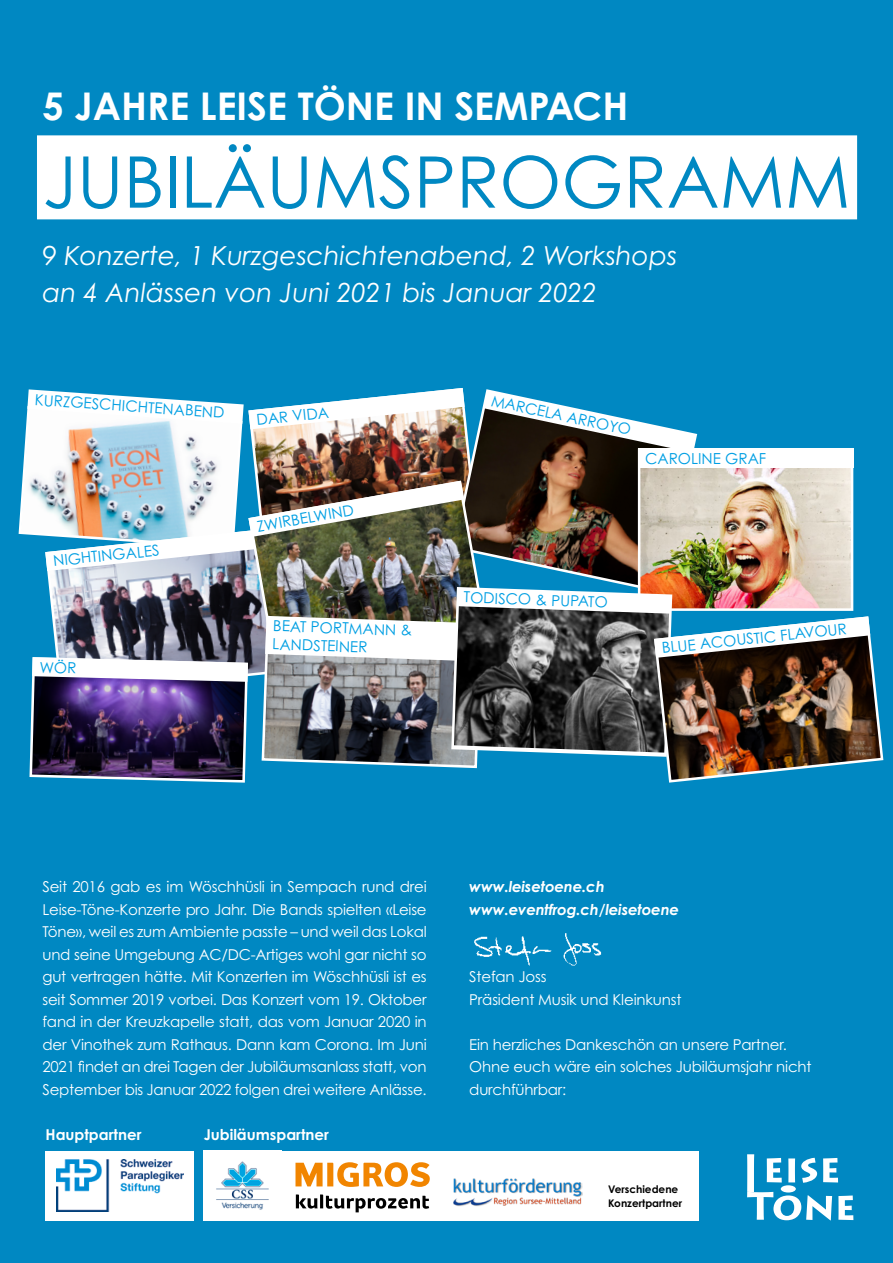
<style>
.page{position:relative;width:893px;height:1263px;background:#0088c2}
.page>*{position:absolute;margin:0;border:0;box-sizing:border-box;transform-origin:0 0}
.t1{font:71.25px "Century Gothic Pro";color:#0088c2}
.t2{font:700 38.25px "Century Gothic Pro";color:#fff}
.t3{font:italic 26.25px/36.6px "Century Gothic Pro";color:#fff}
.t4{font:15.15px/18.3px "Century Gothic Pro";color:#009fe3}
.t5{font:15px/22.5px "Century Gothic Pro";letter-spacing:-.01em;color:#fff}
.t6{font:italic 700 15px/22.5px "Century Gothic Pro";letter-spacing:-.01em;color:#fff}
.t7{font:700 15px "Century Gothic Pro";color:#fff}
.t8{font:700 10.5px/13.5px "Century Gothic Pro";color:#000}
</style>
<div class="page">
<div style="left:37px;top:135px;width:820px;height:84px;background:#fff"></div>
<svg style="left:747px;top:1154px;width:106px;height:66px"></svg>
<div style="left:781px;top:1185px;width:15px;height:7px;background:#fff;border-radius:50%"></div>
<div style="left:45px;top:1150px;width:149px;height:70px;background:#fff"></div>
<img style="left:56px;top:1159px;width:128px;height:53px">
<div style="left:282px;top:1150px;width:161px;height:70px;background:#fff"></div>
<svg style="left:296px;top:1194px;width:133px;height:18px"></svg>
<svg style="left:295px;top:1162px;width:135px;height:25px"></svg>
<div style="left:443px;top:1150px;width:256px;height:70px;background:#fff"></div>
<img style="left:453px;top:1178px;width:130px;height:28px">
<img style="left:204px;top:1150px;width:78px;height:70px">
<img style="left:474px;top:933px;width:128px;height:33px">
<img style="left:18px;top:388px;width:866px;height:395px">
<h2 class="t2" style="left:43px;top:82px;width:587px">5 JAHRE LEISE TÖNE IN SEMPACH</h2>
<h1 class="t1" style="left:43px;top:139px;width:809px">JUBILÄUMSPROGRAMM</h1>
<h3 class="t3" style="left:43px;top:237px;width:636px">9 Konzerte, 1 Kurzgeschichtenabend, 2 Workshops an 4 Anlässen von Juni 2021 bis Januar 2022</h3>
<p class="t4" style="left:36px;top:390px;width:191px;rotate:4deg">KURZGESCHICHTENABEND</p>
<p class="t4" style="left:52px;top:552px;width:108px;rotate:-6deg">NIGHTINGALES</p>
<p class="t4" style="left:256px;top:410px;width:74px;rotate:-6deg">DAR VIDA</p>
<p class="t4" style="left:493px;top:391px;width:144px;rotate:12deg">MARCELA ARROYO</p>
<p class="t4" style="left:645px;top:449px;width:123px">CAROLINE GRAF</p>
<p class="t4" style="left:256px;top:517px;width:100px;rotate:-10deg">ZWIRBELWIND</p>
<p class="t4" style="left:273px;top:616px;width:140px;rotate:2deg">BEAT PORTMANN &amp;<br>LANDSTEINER</p>
<p class="t4" style="left:464px;top:588px;width:146px;rotate:2deg">TODISCO &amp; PUPATO</p>
<p class="t4" style="left:661px;top:638px;width:187px;rotate:-6deg">BLUE ACOUSTIC FLAVOUR</p>
<p class="t5" style="left:43px;top:875px;width:386px;text-align:justify">Seit 2016 gab es im Wöschhüsli in Sempach rund drei Leise-Töne-Konzerte pro Jahr. Die Bands spielten «Leise Töne», weil es zum Ambiente passte – und weil das Lokal und seine Umgebung AC/DC-Artiges wohl gar nicht so gut vertragen hätte. Mit Konzerten im Wöschhüsli ist es seit Sommer 2019 vorbei. Das Konzert vom 19. Oktober fand in der Kreuzkapelle statt, das vom Januar 2020 in der Vinothek zum Rathaus. Dann kam Corona. Im Juni 2021 findet an drei Tagen der Jubiläumsanlass statt, von September bis Januar 2022 folgen drei weitere Anlässe.</p>
<p class="t6" style="left:469px;top:875px;width:211px">www.leisetoene.ch www.eventfrog.ch/leisetoene</p>
<p class="t5" style="left:469px;top:965px;width:214px">Stefan Joss<br>Präsident Musik und Kleinkunst</p>
<p class="t5" style="left:469px;top:1033px;width:344px">Ein herzliches Dankeschön an unsere Partner.<br>Ohne euch wäre ein solches Jubiläumsjahr nicht durchführbar:</p>
<p class="t7" style="left:45px;top:1125px;width:98px">Hauptpartner</p>
<p class="t7" style="left:204px;top:1125px;width:127px">Jubiläumspartner</p>
<p class="t8" style="left:608px;top:1182px;width:75px">Verschiedene<br>Konzertpartner</p>
</div>
